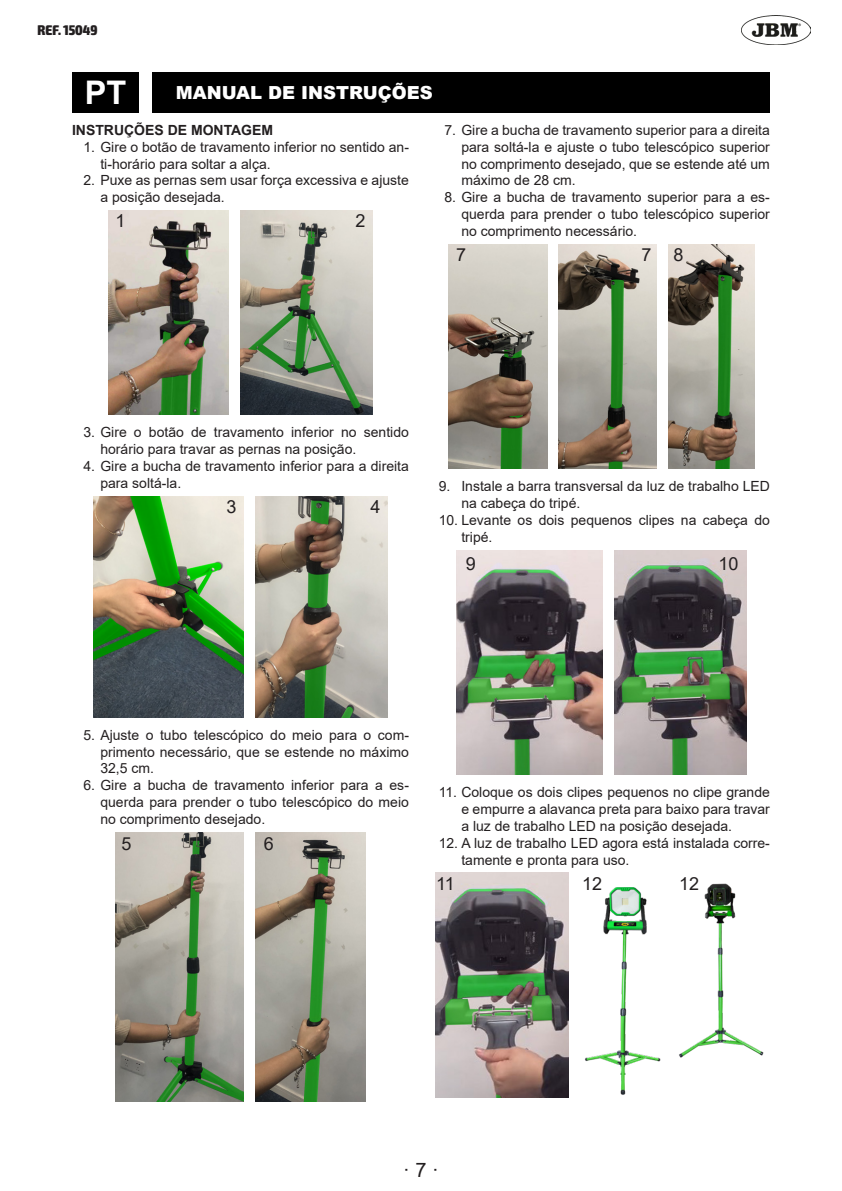
<style>
.page{position:relative;width:842px;height:1191px;background:#fff}
.page>*{position:absolute;margin:0;border:0;box-sizing:border-box;transform-origin:0 0}
.t1{font:700 32.6px "Arial";color:#fff}
.t2{font:20px "Arial";color:#231f20}
.t3{font:900 18px "Arial";color:#fff}
.Estilo_de_párrafo_2{font:18px "Arial";color:#231f20}
.t4{font:14px/16.8px "Arial";color:#231f20}
.Estilo_de_párrafo_3{font:700 14px "Arial";color:#231f20}
.t5{font:900 condensed 14px "Exo 2";color:#231f20}
</style>
<div class="page">
<img style="left:742px;top:16px;width:69px;height:28px">
<div style="left:72px;top:72px;width:67px;height:41px;background:#000"></div>
<div style="left:153px;top:72px;width:617px;height:41px;background:#000"></div>
<img style="left:109px;top:211px;width:120px;height:204px">
<img style="left:240px;top:211px;width:132px;height:204px">
<img style="left:94px;top:496px;width:150px;height:221px">
<img style="left:255px;top:496px;width:132px;height:221px">
<img style="left:115px;top:832px;width:129px;height:269px">
<img style="left:255px;top:832px;width:111px;height:269px">
<img style="left:449px;top:244px;width:98px;height:225px">
<img style="left:559px;top:244px;width:98px;height:225px">
<img style="left:669px;top:244px;width:85px;height:225px">
<img style="left:457px;top:551px;width:146px;height:224px">
<img style="left:614px;top:550px;width:132px;height:225px">
<img style="left:436px;top:873px;width:132px;height:224px">
<img style="left:585px;top:887px;width:76px;height:208px">
<img style="left:679px;top:883px;width:85px;height:175px">
<p class="t5" style="left:38px;top:21px;width:62px">REF. 15049</p>
<p class="t1" style="left:85px;top:69px;width:43px">PT</p>
<p class="t3" style="left:176px;top:80px;width:259px">MANUAL DE INSTRUÇÕES</p>
<p class="Estilo_de_párrafo_3" style="left:72px;top:120px;width:203px">INSTRUÇÕES DE MONTAGEM</p>
<p class="t4" style="left:100px;top:138px;width:310px;text-indent:-17px">1. Gire o botão de travamento inferior no sentido an&shy;ti-horário para soltar a alça.</p>
<p class="t4" style="left:100px;top:172px;width:310px;text-indent:-17px">2. Puxe as pernas sem usar força excessiva e ajuste a posição desejada.</p>
<p class="Estilo_de_párrafo_2" style="left:116px;top:208px;width:12px">1</p>
<p class="Estilo_de_párrafo_2" style="left:356px;top:208px;width:12px">2</p>
<p class="t4" style="left:461px;top:122px;width:310px;text-align:justify;text-indent:-17px">7. Gire a bucha de travamento superior para a direita para soltá-la e ajuste o tubo telescópico superior no comprimento desejado, que se estende até um máximo de 28 cm.</p>
<p class="t4" style="left:461px;top:189px;width:310px;text-align:justify;text-indent:-17px">8. Gire a bucha de travamento superior para a es&shy;querda para prender o tubo telescópico superior no comprimento necessário.</p>
<p class="Estilo_de_párrafo_2" style="left:456px;top:242px;width:12px">7</p>
<p class="Estilo_de_párrafo_2" style="left:641px;top:242px;width:12px">7</p>
<p class="Estilo_de_párrafo_2" style="left:673px;top:242px;width:12px">8</p>
<p class="t4" style="left:100px;top:424px;width:310px;text-indent:-17px">3. Gire o botão de travamento inferior no sentido horário para travar as pernas na posição.</p>
<p class="t4" style="left:100px;top:457px;width:310px;text-indent:-17px">4. Gire a bucha de travamento inferior para a direita para soltá-la.</p>
<p class="Estilo_de_párrafo_2" style="left:227px;top:494px;width:12px">3</p>
<p class="Estilo_de_párrafo_2" style="left:371px;top:494px;width:12px">4</p>
<p class="t4" style="left:461px;top:478px;width:310px;text-indent:-23px">9. Instale a barra transversal da luz de trabalho LED na cabeça do tripé.</p>
<p class="t4" style="left:461px;top:511px;width:310px;text-indent:-23px">10. Levante os dois pequenos clipes na cabeça do tripé.</p>
<p class="Estilo_de_párrafo_2" style="left:466px;top:551px;width:12px">9</p>
<p class="Estilo_de_párrafo_2" style="left:718px;top:551px;width:22px">10</p>
<p class="t4" style="left:100px;top:726px;width:310px;text-align:justify;text-indent:-17px">5. Ajuste o tubo telescópico do meio para o com&shy;primento necessário, que se estende no máximo 32,5 cm.</p>
<p class="t4" style="left:100px;top:777px;width:310px;text-align:justify;text-indent:-17px">6. Gire a bucha de travamento inferior para a es&shy;querda para prender o tubo telescópico do meio no comprimento desejado.</p>
<p class="Estilo_de_párrafo_2" style="left:121px;top:831px;width:12px">5</p>
<p class="Estilo_de_párrafo_2" style="left:264px;top:831px;width:12px">6</p>
<p class="t4" style="left:461px;top:784px;width:310px;text-align:justify;text-indent:-23px">11. Coloque os dois clipes pequenos no clipe grande e empurre a alavanca preta para baixo para travar a luz de trabalho LED na posição desejada.</p>
<p class="t4" style="left:461px;top:834px;width:310px;text-indent:-23px">12. A luz de trabalho LED agora está instalada corre&shy;tamente e pronta para uso.</p>
<p class="Estilo_de_párrafo_2" style="left:436px;top:871px;width:20px">11</p>
<p class="Estilo_de_párrafo_2" style="left:582px;top:871px;width:22px">12</p>
<p class="Estilo_de_párrafo_2" style="left:679px;top:871px;width:22px">12</p>
<h2 class="t2" style="left:403px;top:1156px;width:37px">· 7 ·</h2>
</div>
